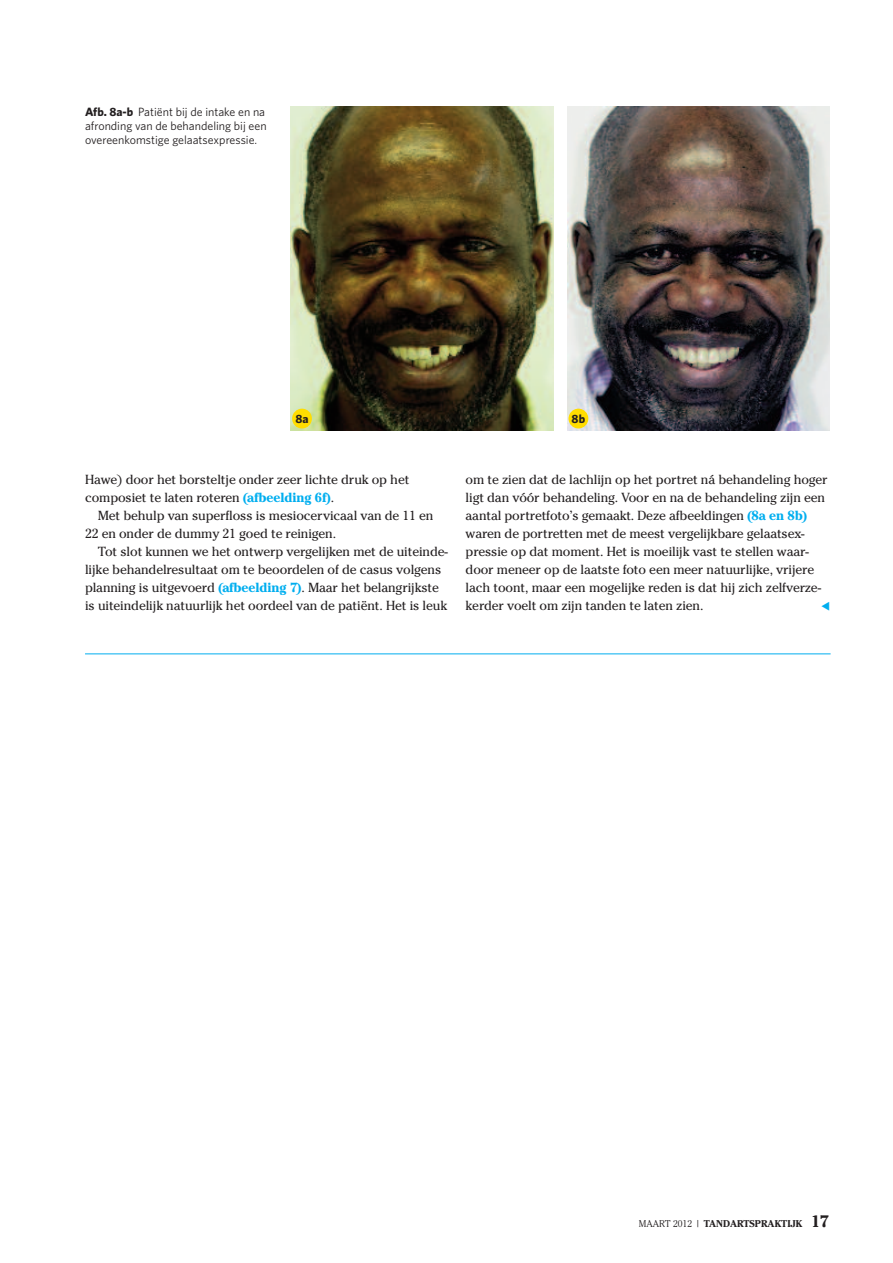
<style>
.page{position:relative;width:893px;height:1263px;background:#fff}
.page>*{position:absolute;margin:0;border:0;box-sizing:border-box;transform-origin:0 0}
.t1{font:13.2px/18px "Cheltenham Std";letter-spacing:-.01em;color:#231f20}
.t2{font:12px/14.4px "Whitney";color:#231f20}
.t3{font:700 12px "Whitney";color:#231f20}
.t4{font:700 9.75px "Cheltenham Std";color:#231f20}
.s1{font-weight:700}
.s2{font-weight:700;color:#00aeef}
.s3{font-weight:300}
.s4{font-size:16.5px}
</style>
<div class="page">
<img style="left:567px;top:107px;width:262px;height:323px">
<img style="left:291px;top:107px;width:262px;height:323px">
<div style="left:292px;top:409px;width:20px;height:19px;background:#ffdd01;border-radius:50%"></div>
<div style="left:568px;top:409px;width:20px;height:19px;background:#ffdd01;border-radius:50%"></div>
<hr style="left:85px;top:653px;width:746px;height:1px;background:#00aeef">
<p class="t2" style="left:85px;top:105px;width:183px"><span class="s1">Afb. 8a-b</span> Patiënt bij de intake en na afronding van de behandeling bij een overeenkomstige gelaatsexpressie.</p>
<p class="t3" style="left:295px;top:414px;width:15px">8a</p>
<p class="t3" style="left:572px;top:414px;width:15px">8b</p>
<p class="t1" style="left:85px;top:471px;width:326px">Hawe) door het borsteltje onder zeer lichte druk op het composiet te laten roteren <span class="s2">(afbeelding 6f)</span>.</p>
<p class="t1" style="left:85px;top:507px;width:350px;text-indent:13px">Met behulp van superfloss is mesiocervicaal van de 11 en<br>22 en onder de dummy 21 goed te reinigen.</p>
<p class="t1" style="left:85px;top:543px;width:364px;text-indent:13px">Tot slot kunnen we het ontwerp vergelijken met de uiteinde&shy;lijke behandelresultaat om te beoordelen of de casus volgens planning is uitgevoerd <span class="s2">(afbeelding 7)</span>. Maar het belangrijkste is uiteindelijk natuurlijk het oordeel van de patiënt. Het is leuk</p>
<p class="t1" style="left:466px;top:471px;width:364px">om te zien dat de lachlijn op het portret ná behandeling hoger ligt dan vóór behandeling. Voor en na de behandeling zijn een aantal portretfoto’s gemaakt. Deze afbeeldingen <span class="s2">(8a en 8b) </span>waren de portretten met de meest vergelijkbare gelaatsex&shy;pressie op dat moment. Het is moeilijk vast te stellen waar&shy;door meneer op de laatste foto een meer natuurlijke, vrijere lach toont, maar een mogelijke reden is dat hij zich zelfverze&shy;kerder voelt om zijn tanden te laten zien.</p>
<p class="t4" style="left:639px;top:1220px;width:192px"><span class="s3">MAART 2012 |</span> TANDARTSPRAKTIJK <span class="s4">17</span></p>
</div>
